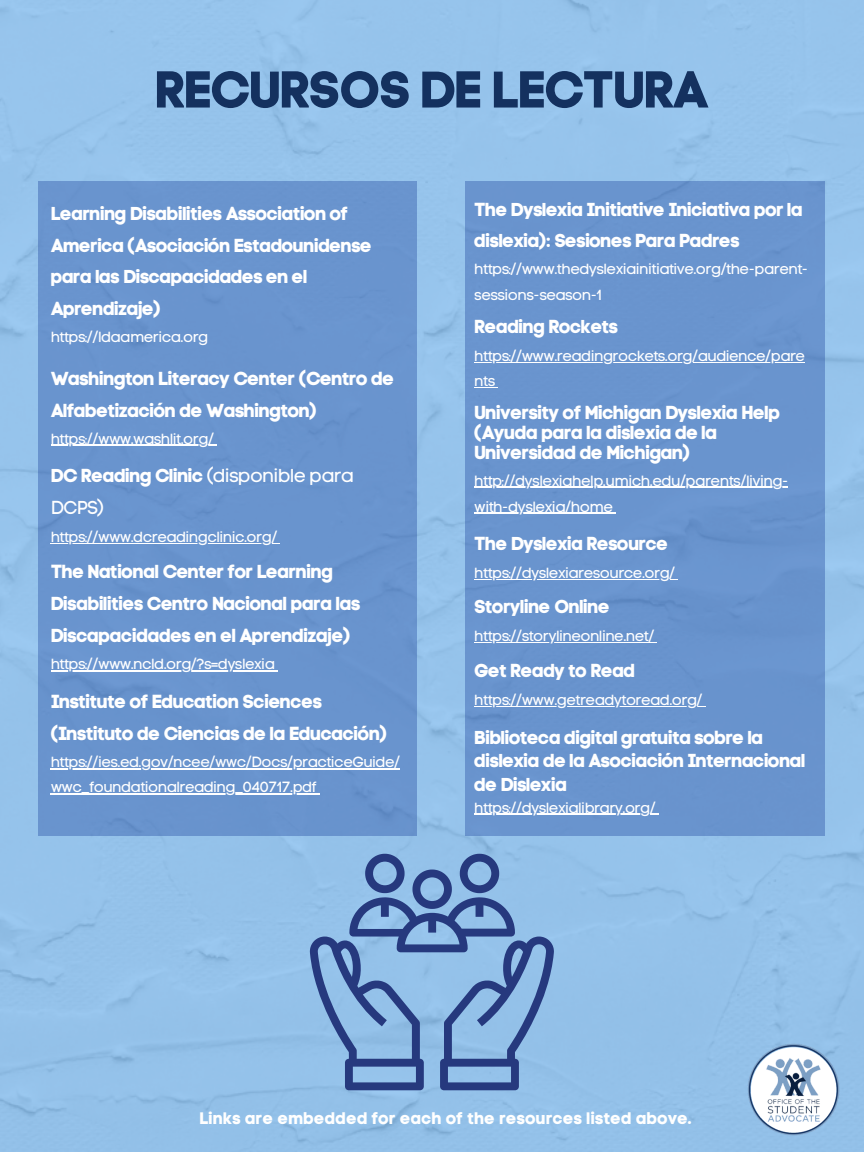
<style>
.page{position:relative;width:864px;height:1152px;background:#95c3eb}
.page>*{position:absolute;margin:0;border:0;box-sizing:border-box;transform-origin:0 0}
.t1{font:51.2px "Code Pro Bold LC";letter-spacing:-.04em;color:#14315f}
.t2{font:18.8px/31.6px "Code Pro Bold LC";letter-spacing:-.04em;color:#fff}
.t3{font:18.8px "Code Pro Normal LC";color:#fff}
.t4{font:16.8px "Code Pro Bold LC";color:#fff}
.t5{font:14.8px/25.6px "Code Pro Normal LC";letter-spacing:-.04em;color:#fff}
.s1{font-family:"Code Pro Normal LC"}
</style>
<div class="page">
<div style="left:38px;top:181px;width:378px;height:654px;background:#6994ce"></div>
<svg style="left:310px;top:854px;width:244px;height:236px"></svg>
<div style="left:465px;top:181px;width:360px;height:655px;background:#6994ce"></div>
<hr style="left:474px;top:362px;width:331px;height:1px;background:#fff">
<svg style="left:474px;top:387px;width:24px;height:1px"></svg>
<hr style="left:51px;top:445px;width:163px;height:1px;background:#fff">
<hr style="left:51px;top:543px;width:226px;height:1px;background:#fff">
<hr style="left:51px;top:670px;width:223px;height:1px;background:#fff">
<hr style="left:51px;top:768px;width:349px;height:1px;background:#fff">
<hr style="left:51px;top:794px;width:265px;height:1px;background:#fff">
<hr style="left:474px;top:579px;width:201px;height:1px;background:#fff">
<hr style="left:474px;top:642px;width:180px;height:1px;background:#fff">
<hr style="left:474px;top:706px;width:228px;height:1px;background:#fff">
<hr style="left:474px;top:814px;width:181px;height:1px;background:#fff">
<img style="left:747px;top:1044px;width:92px;height:92px">
<hr style="left:483px;top:487px;width:305px;height:1px;background:#fff">
<hr style="left:474px;top:513px;width:139px;height:1px;background:#fff">
<h1 class="t1" style="left:154px;top:59px;width:556px">RECURSOS DE LECTURA</h1>
<p class="t2" style="left:51px;top:198px;width:323px">Learning Disabilities Association of<br>America (Asociación Estadounidense para las Discapacidades en el<br>Aprendizaje)</p>
<p class="t5" style="left:51px;top:324px;width:159px">https://ldaamerica.org</p>
<p class="t2" style="left:474px;top:193px;width:330px">The Dyslexia Initiative Iniciativa por la dislexia): Sesiones Para Padres</p>
<p class="t5" style="left:474px;top:256px;width:335px">https://www.thedyslexiainitiative.org/the-parent&shy;sessions-season-1</p>
<p class="t2" style="left:474px;top:310px;width:146px">Reading Rockets</p>
<p class="t5" style="left:474px;top:343px;width:332px">https://www.readingrockets.org/audience/pare</p>
<p class="t2" style="left:51px;top:363px;width:345px">Washington Literacy Center (Centro de</p>
<p class="t5" style="left:474px;top:368px;width:23px">nts</p>
<p class="t2" style="left:51px;top:394px;width:269px">Alfabetización de Washington)</p>
<p class="t5" style="left:51px;top:426px;width:165px">https://www.washlit.org/</p>
<p class="t2" style="left:51px;top:459px;width:305px">DC Reading Clinic <span class="s1">(disponible para</span></p>
<p class="t3" style="left:51px;top:497px;width:55px">DCPS)</p>
<p class="t5" style="left:51px;top:524px;width:228px">https://www.dcreadingclinic.org/</p>
<p class="t2" style="left:51px;top:556px;width:312px">The National Center for Learning<br>Disabilities Centro Nacional para las<br>Discapacidades en el Aprendizaje)</p>
<p class="t5" style="left:51px;top:651px;width:226px">https://www.ncld.org/?s=dyslexia</p>
<p class="t2" style="left:51px;top:686px;width:339px">Institute of Education Sciences (Instituto de Ciencias de la Educación)</p>
<p class="t5" style="left:51px;top:749px;width:351px">https://ies.ed.gov/ncee/wwc/Docs/practiceGuide/ wwc_foundationalreading_040717.pdf</p>
<p class="t2" style="left:474px;top:402px;width:308px;line-height:20.4px">University of Michigan Dyslexia Help (Ayuda para la dislexia de la<br>Universidad de Michigan)</p>
<p class="t5" style="left:474px;top:467px;width:316px">http://dyslexiahelp.umich.edu/parents/living&shy;with-dyslexia/home</p>
<p class="t2" style="left:474px;top:527px;width:196px">The Dyslexia Resource</p>
<p class="t5" style="left:474px;top:560px;width:203px">https://dyslexiaresource.org/</p>
<p class="t2" style="left:474px;top:590px;width:137px">Storyline Online</p>
<p class="t5" style="left:474px;top:623px;width:182px">https://storylineonline.net/</p>
<p class="t2" style="left:474px;top:654px;width:163px">Get Ready to Read</p>
<p class="t5" style="left:474px;top:687px;width:230px">https://www.getreadytoread.org/</p>
<p class="t2" style="left:474px;top:726px;width:333px;line-height:23.2px">Biblioteca digital gratuita sobre la dislexia de la Asociación Internacional de Dislexia</p>
<p class="t5" style="left:474px;top:795px;width:183px">https://dyslexialibrary.org/</p>
<p class="t4" style="left:199px;top:1108px;width:494px">Links are embedded for each of the resources listed above.</p>
</div>
